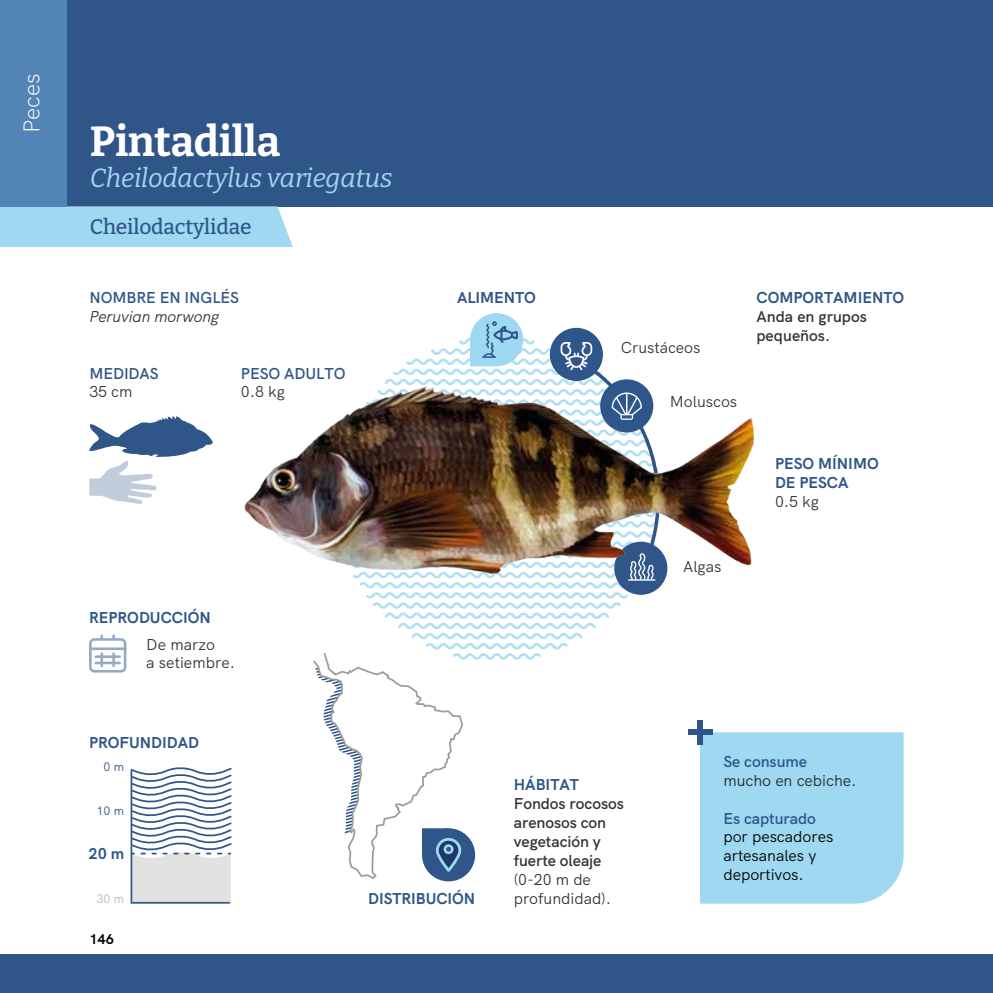
<style>
.page{position:relative;width:993px;height:993px;background:#fff}
.page>*{position:absolute;margin:0;border:0;box-sizing:border-box;transform-origin:0 0}
.t1{font:700 42px "Bitter";letter-spacing:-.01em;color:#fff}
.t2{font:italic 26.25px "Bitter";letter-spacing:-.01em;color:#9ed8f1}
.t3{font:300 22.75px "HK Grotesk";letter-spacing:-.005em;color:#fff}
.t4{font:500 21px "Bitter";letter-spacing:-.01em;color:#305689}
.t5{font:15.75px/18.9px "HK Grotesk";letter-spacing:-.005em;color:rgb(0 0 0/.8)}
.t6{font:700 15.75px/18.9px "HK Grotesk";color:#305689}
.t7{font:600 15.75px/18.9px "HK Grotesk";letter-spacing:-.005em;color:rgb(0 0 0/.8)}
.t8{font:600 15.75px "HK Grotesk";letter-spacing:-.005em;color:#305689}
.t9{font:15.75px/18.9px "HK Grotesk";letter-spacing:-.005em;color:#000}
.t10{font:italic 15.75px "HK Grotesk";letter-spacing:-.005em;color:rgb(0 0 0/.8)}
.t11{font:700 14px "HK Grotesk";color:#000}
.t12{font:12.25px "HK Grotesk";color:#305689}
.t13{font:12.25px "HK Grotesk";color:#b7b7b7}
</style>
<div class="page">
<div style="left:0;top:0;width:992px;height:206px;background:#305689"></div>
<div style="left:0;top:953px;width:992px;height:39px;background:#305689"></div>
<div style="left:0;top:206px;width:293px;height:41px;background:#9ed8f1"></div>
<svg style="left:130px;top:767px;width:102px;height:137px"></svg>
<div style="left:699px;top:732px;width:204px;height:171px;background:#9ed8f1"></div>
<div style="left:697px;top:719px;width:5px;height:25px;background:#305689"></div>
<div style="left:687px;top:729px;width:25px;height:5px;background:#305689"></div>
<svg style="left:89px;top:635px;width:37px;height:37px"></svg>
<svg style="left:89px;top:415px;width:124px;height:89px"></svg>
<div style="left:470px;top:313px;width:53px;height:53px;background:#9ed8f1;border-radius:50%"></div>
<svg style="left:313px;top:321px;width:308px;height:559px"></svg>
<img style="left:244px;top:365px;width:511px;height:237px">
<div style="left:0;top:0;width:66px;height:206px;background:#5384b6"></div>
<h3 class="t3" style="left:14px;top:132px;width:60px;rotate:-90deg">Peces</h3>
<h1 class="t1" style="left:90px;top:114px;width:192px">Pintadilla</h1>
<h2 class="t2" style="left:90px;top:161px;width:304px">Cheilodactylus variegatus</h2>
<h3 class="t4" style="left:90px;top:213px;width:163px">Cheilodactylidae</h3>
<p class="t8" style="left:89px;top:285px;width:151px">NOMBRE EN INGLÉS</p>
<p class="t10" style="left:89px;top:304px;width:131px">Peruvian morwong</p>
<p class="t8" style="left:89px;top:360px;width:71px">MEDIDAS</p>
<p class="t5" style="left:89px;top:381px;width:45px">35 cm</p>
<p class="t8" style="left:241px;top:360px;width:106px">PESO ADULTO</p>
<p class="t5" style="left:241px;top:381px;width:45px">0.8 kg</p>
<p class="t6" style="left:89px;top:606px;width:123px">REPRODUCCIÓN</p>
<p class="t5" style="left:146px;top:633px;width:90px">De marzo<br>a setiembre.</p>
<p class="t6" style="left:457px;top:286px;width:80px">ALIMENTO</p>
<p class="t5" style="left:620px;top:336px;width:81px">Crustáceos</p>
<p class="t5" style="left:669px;top:391px;width:69px">Moluscos</p>
<p class="t5" style="left:683px;top:555px;width:40px">Algas</p>
<p class="t6" style="left:756px;top:286px;width:149px">COMPORTAMIENTO</p>
<p class="t7" style="left:756px;top:305px;width:112px">Anda en grupos pequeños.</p>
<p class="t6" style="left:774px;top:453px;width:105px">PESO MÍNIMO<br>DE PESCA</p>
<p class="t5" style="left:774px;top:491px;width:45px">0.5 kg</p>
<p class="t6" style="left:89px;top:731px;width:111px">PROFUNDIDAD</p>
<p class="t12" style="left:103px;top:757px;width:22px">0 m</p>
<p class="t12" style="left:97px;top:801px;width:29px">10 m</p>
<p class="t6" style="left:88px;top:842px;width:37px">20 m</p>
<p class="t13" style="left:97px;top:888px;width:29px">30 m</p>
<p class="t11" style="left:89px;top:928px;width:26px">146</p>
<p class="t6" style="left:513px;top:773px;width:67px">HÁBITAT</p>
<p class="t7" style="left:513px;top:792px;width:112px">Fondos rocosos arenosos con vegetación y fuerte oleaje</p>
<p class="t5" style="left:513px;top:868px;width:79px">(0-20 m de</p>
<p class="t6" style="left:368px;top:887px;width:108px">DISTRIBUCIÓN</p>
<p class="t5" style="left:513px;top:887px;width:99px">profundidad).</p>
<p class="t8" style="left:723px;top:748px;width:85px">Se consume</p>
<p class="t5" style="left:723px;top:769px;width:134px">mucho en cebiche.</p>
<p class="t8" style="left:723px;top:805px;width:94px">Es capturado</p>
<p class="t9" style="left:723px;top:825px;width:111px">por pescadores artesanales y deportivos.</p>
</div>
